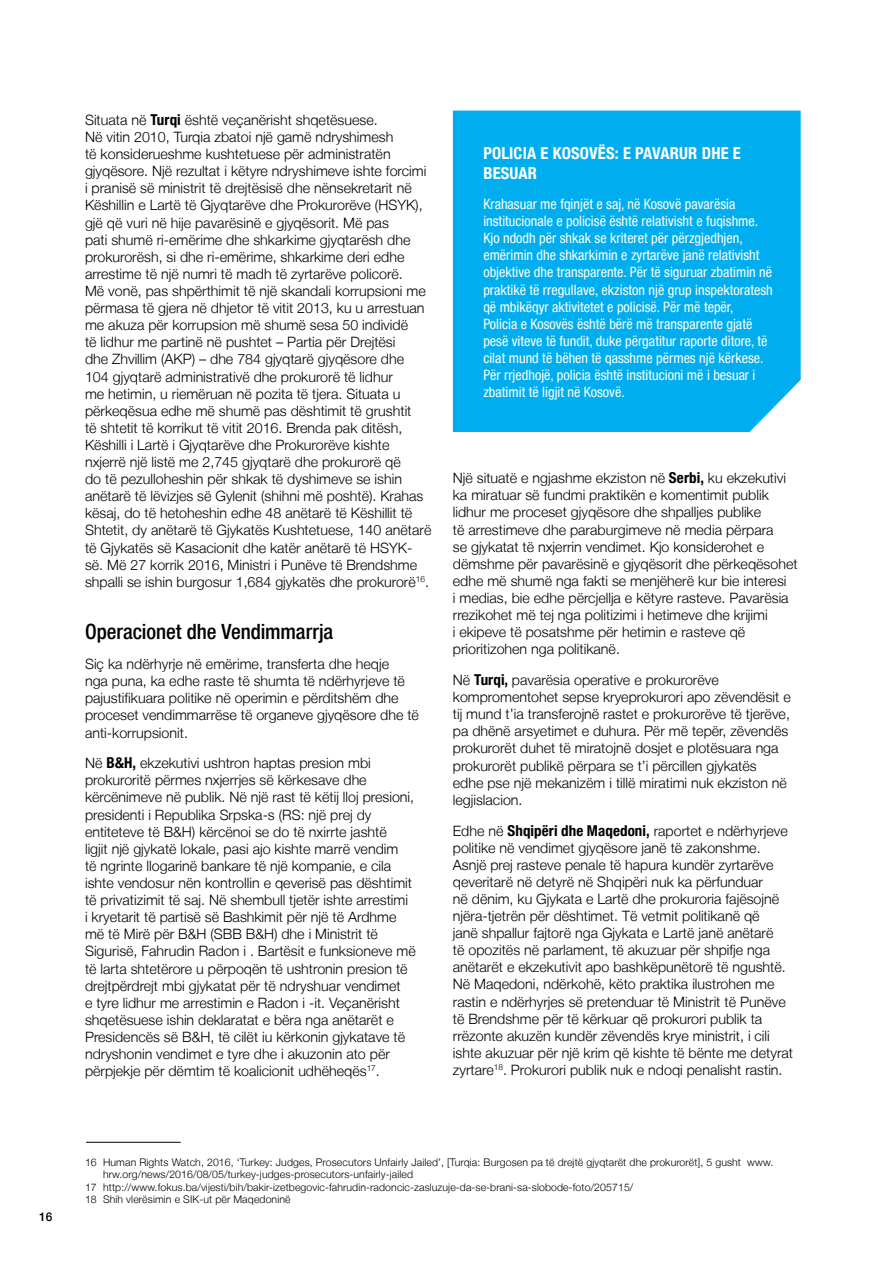
<style>
.page{position:relative;width:893px;height:1263px;background:#fff}
.page>*{position:absolute;margin:0;border:0;box-sizing:border-box;transform-origin:0 0}
.t1{font:500 condensed 21px "Helvetica Neue LT";letter-spacing:-.005em;color:#000}
.t2{font:700 condensed 16.5px "Helvetica Neue LT";color:#fff}
.t3{font:300 14.25px/17.1px "Helvetica Neue LT";color:#000}
.t4{font:condensed 14.25px/17.1px "Helvetica Neue LT";color:#fff}
.t5{font:500 12px "Helvetica Neue LT";color:#000}
.t6{font:300 10.5px "Helvetica Neue LT";letter-spacing:.01em;color:#000}
.s1{font-weight:700;font-stretch:condensed;font-size:15px}
</style>
<div class="page">
<div style="left:453px;top:111px;width:348px;height:321px;background:#00aeef"></div>
<hr style="left:86px;top:1142px;width:95px;height:1px;background:#000">
<p class="t5" style="left:39px;top:1209px;width:15px">16</p>
<p class="t3" style="left:85px;top:111px;width:348px">Situata në <span class="s1">TURQI</span> është veçanërisht shqetësuese.<br>Në vitin 2010, Turqia zbatoi një gamë ndryshimesh<br>të konsiderueshme kushtetuese për administratën gjyqësore. Një rezultat i këtyre ndryshimeve ishte forcimi i pranisë së ministrit të drejtësisë dhe nënsekretarit në Këshillin e Lartë të Gjyqtarëve dhe Prokurorëve (HSYK), gjë që vuri në hije pavarësinë e gjyqësorit. Më pas<br>pati shumë ri-emërime dhe shkarkime gjyqtarësh dhe prokurorësh, si dhe ri-emërime, shkarkime deri edhe arrestime të një numri të madh të zyrtarëve policorë.<br>Më vonë, pas shpërthimit të një skandali korrupsioni me përmasa të gjera në dhjetor të vitit 2013, ku u arrestuan me akuza për korrupsion më shumë sesa 50 individë<br>të lidhur me partinë në pushtet – Partia për Drejtësi<br>dhe Zhvillim (AKP) – dhe 784 gjyqtarë gjyqësore dhe 104 gjyqtarë administrativë dhe prokurorë të lidhur<br>me hetimin, u riemëruan në pozita të tjera. Situata u përkeqësua edhe më shumë pas dështimit të grushtit<br>të shtetit të korrikut të vitit 2016. Brenda pak ditësh, Këshilli i Lartë i Gjyqtarëve dhe Prokurorëve kishte nxjerrë një listë me 2,745 gjyqtarë dhe prokurorë që<br>do të pezulloheshin për shkak të dyshimeve se ishin anëtarë të lëvizjes së Gylenit (shihni më poshtë). Krahas kësaj, do të hetoheshin edhe 48 anëtarë të Këshillit të Shtetit, dy anëtarë të Gjykatës Kushtetuese, 140 anëtarë të Gjykatës së Kasacionit dhe katër anëtarë të HSYK&shy;së. Më 27 korrik 2016, Ministri i Punëve të Brendshme shpalli se ishin burgosur 1,684 gjykatës dhe prokurorë<sup>16</sup>.</p>
<h1 class="t1" style="left:85px;top:619px;width:250px">Operacionet dhe Vendimmarrja</h1>
<p class="t3" style="left:85px;top:655px;width:335px">Siç ka ndërhyrje në emërime, transferta dhe heqje<br>nga puna, ka edhe raste të shumta të ndërhyrjeve të pajustifikuara politike në operimin e përditshëm dhe proceset vendimmarrëse të organeve gjyqësore dhe të anti-korrupsionit.</p>
<p class="t3" style="left:85px;top:754px;width:332px">Në <span class="s1">B&amp;H,</span> ekzekutivi ushtron haptas presion mbi prokuroritë përmes nxjerrjes së kërkesave dhe kërcënimeve në publik. Në një rast të këtij lloj presioni, presidenti i Republika Srpska-s (RS: një prej dy entiteteve të B&amp;H) kërcënoi se do të nxirrte jashtë<br>ligjit një gjykatë lokale, pasi ajo kishte marrë vendim<br>të ngrinte llogarinë bankare të një kompanie, e cila ishte vendosur nën kontrollin e qeverisë pas dështimit të privatizimit të saj. Në shembull tjetër ishte arrestimi<br>i kryetarit të partisë së Bashkimit për një të Ardhme më të Mirë për B&amp;H (SBB B&amp;H) dhe i Ministrit të Sigurisë, Fahrudin Radonči . Bartësit e funksioneve më të larta shtetërore u përpoqën të ushtronin presion të drejtpërdrejt mbi gjykatat për të ndryshuar vendimet<br>e tyre lidhur me arrestimin e Radonči -it. Veçanërisht shqetësuese ishin deklaratat e bëra nga anëtarët e Presidencës së B&amp;H, të cilët iu kërkonin gjykatave të ndryshonin vendimet e tyre dhe i akuzonin ato për përpjekje për dëmtim të koalicionit udhëheqës<sup>17</sup>.</p>
<p class="t2" style="left:483px;top:144px;width:89px">POLICIA E KOSOVËS</p>
<p class="t2" style="left:615px;top:144px;width:31px">: E PAVARUR</p>
<p class="t2" style="left:702px;top:144px;width:10px">DHE</p>
<p class="t2" style="left:733px;top:144px;width:8px">E</p>
<p class="t2" style="left:483px;top:163px;width:10px">BESUAR</p>
<p class="t4" style="left:483px;top:195px;width:291px">Krahasuar me fqinjët e saj, në Kosovë pavarësia institucionale e policisë është relativisht e fuqishme.<br>Kjo ndodh për shkak se kriteret për përzgjedhjen, emërimin dhe shkarkimin e zyrtarëve janë relativisht objektive dhe transparente. Për të siguruar zbatimin në praktikë të rregullave, ekziston një grup inspektoratesh që mbikëqyr aktivitetet e policisë. Për më tepër,<br>Policia e Kosovës është bërë më transparente gjatë pesë viteve të fundit, duke përgatitur raporte ditore, të cilat mund të bëhen të qasshme përmes një kërkese.<br>Për rrjedhojë, policia është institucioni më i besuar i zbatimit të ligjit në Kosovë.</p>
<p class="t3" style="left:453px;top:469px;width:346px">Një situatë e ngjashme ekziston në <span class="s1">SERBI,</span> ku ekzekutivi ka miratuar së fundmi praktikën e komentimit publik lidhur me proceset gjyqësore dhe shpalljes publike<br>të arrestimeve dhe paraburgimeve në media përpara<br>se gjykatat të nxjerrin vendimet. Kjo konsiderohet e dëmshme për pavarësinë e gjyqësorit dhe përkeqësohet edhe më shumë nga fakti se menjëherë kur bie interesi<br>i medias, bie edhe përcjellja e këtyre rasteve. Pavarësia rrezikohet më tej nga politizimi i hetimeve dhe krijimi<br>i ekipeve të posatshme për hetimin e rasteve që prioritizohen nga politikanë.</p>
<p class="t3" style="left:453px;top:671px;width:339px">Në <span class="s1">TURQI,</span> pavarësia operative e prokurorëve kompromentohet sepse kryeprokurori apo zëvendësit e tij mund t’ia transferojnë rastet e prokurorëve të tjerëve, pa dhënë arsyetimet e duhura. Për më tepër, zëvendës prokurorët duhet të miratojnë dosjet e plotësuara nga prokurorët publikë përpara se t’i përcillen gjykatës edhe pse një mekanizëm i tillë miratimi nuk ekziston në legjislacion.</p>
<p class="t3" style="left:453px;top:821px;width:342px">Edhe në <span class="s1">SHQIPËRI DHE MAQEDONI,</span> raportet e ndërhyrjeve politike në vendimet gjyqësore janë të zakonshme.<br>Asnjë prej rasteve penale të hapura kundër zyrtarëve qeveritarë në detyrë në Shqipëri nuk ka përfunduar<br>në dënim, ku Gjykata e Lartë dhe prokuroria fajësojnë njëra-tjetrën për dështimet. Të vetmit politikanë që<br>janë shpallur fajtorë nga Gjykata e Lartë janë anëtarë<br>të opozitës në parlament, të akuzuar për shpifje nga anëtarët e ekzekutivit apo bashkëpunëtorë të ngushtë.<br>Në Maqedoni, ndërkohë, këto praktika ilustrohen me rastin e ndërhyrjes së pretenduar të Ministrit të Punëve të Brendshme për të kërkuar që prokurori publik ta rrëzonte akuzën kundër zëvendës krye ministrit, i cili ishte akuzuar për një krim që kishte të bënte me detyrat zyrtare<sup>18</sup>. Prokurori publik nuk e ndoqi penalisht rastin.</p>
<p class="t6" style="left:85px;top:1155px;width:690px">16 Human Rights Watch, 2016, ‘Turkey: Judges, Prosecutors Unfairly Jailed’, [Turqia: Burgosen pa të drejtë gjyqtarët dhe prokurorët], 5 gusht www.</p>
<p class="t6" style="left:103px;top:1168px;width:312px">hrw.org/news/2016/08/05/turkey-judges-prosecutors-unfairly-jailed</p>
<p class="t6" style="left:85px;top:1181px;width:550px">17 http://www.fokus.ba/vijesti/bih/bakir-izetbegovic-fahrudin-radoncic-zasluzuje-da-se-brani-sa-slobode-foto/205715/</p>
<p class="t6" style="left:85px;top:1193px;width:207px">18 Shih vlerësimin e SIK-ut për Maqedoninë</p>
</div>
